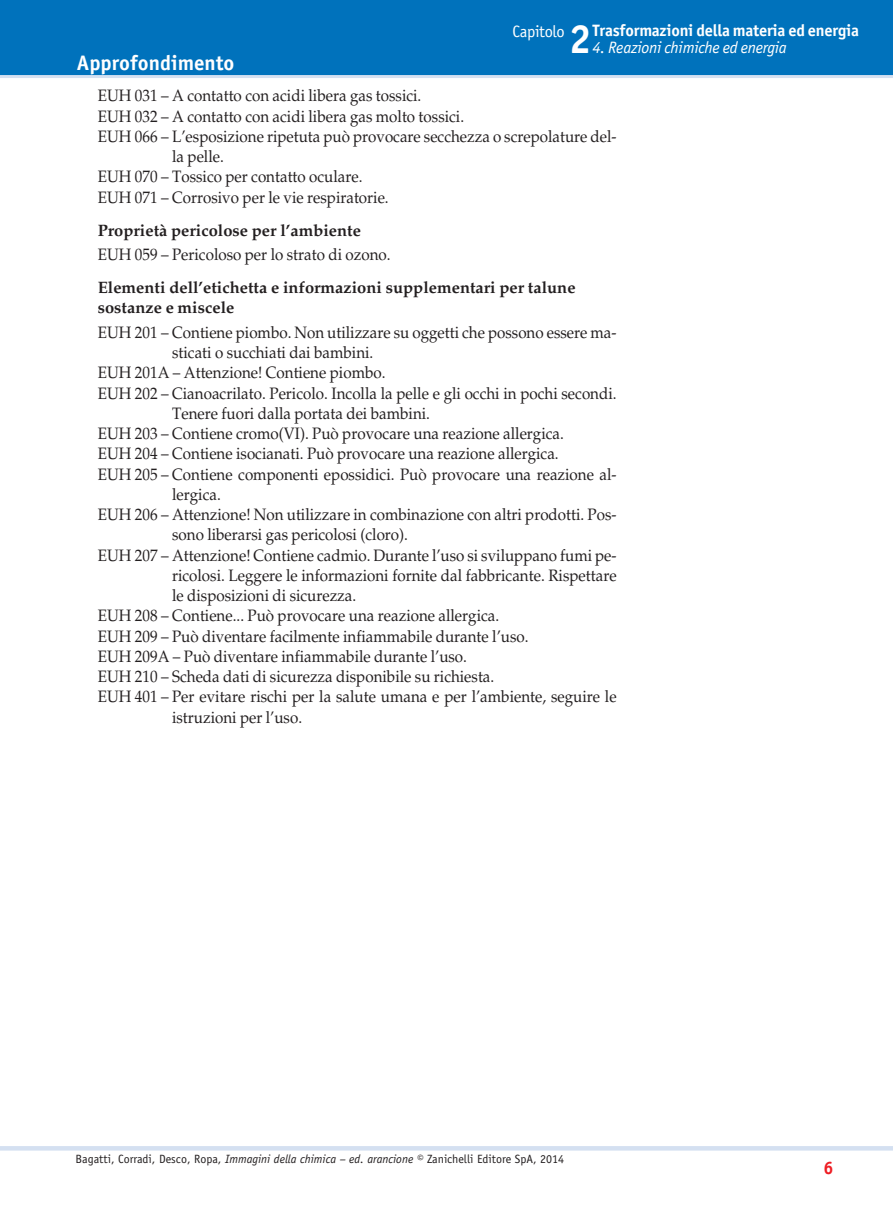
<style>
.page{position:relative;width:893px;height:1212px;background:#fff}
.page>*{position:absolute;margin:0;border:0;box-sizing:border-box;transform-origin:0 0}
.t1{font:700 40.65px "Officina Sans Std";color:#fff}
.t2{font:700 21px "Officina Sans Std";color:#fff}
.t3{font:700 18px "Officina Sans Std";color:#ee1d23}
.t4{font:16.5px "Palatino LT Std";color:#231f20;scale:.92 1}
.t5{font:700 16.5px/20.2px "Palatino LT Std";color:#231f20}
.t6{font:700 16.5px "Officina Sans Std";letter-spacing:-.015em;color:#fff}
.t7{font:italic 16.5px "Officina Sans Std";letter-spacing:-.015em;color:#fff}
.t8{font:16.5px "Officina Sans Std";letter-spacing:-.02em;color:#fff}
.t9{font:12px "Officina Sans Std";color:#231f20}
.s1{font-style:italic}
</style>
<div class="page">
<div style="left:0;top:0;width:893px;height:76px;background:#0072bc"></div>
<hr style="left:0;top:75px;width:893px;height:3px;background:#d4e0f1">
<hr style="left:0;top:1146px;width:893px;height:4px;background:#d4e0f1">
<p class="t2" style="left:77px;top:50px;width:159px">Approfondimento</p>
<h1 class="t1" style="left:569px;top:14px;width:24px">2</h1>
<p class="t6" style="left:592px;top:20px;width:268px">Trasformazioni della materia ed energia</p>
<p class="t8" style="left:512px;top:22px;width:54px">Capitolo</p>
<p class="t7" style="left:592px;top:38px;width:196px">4. Reazioni chimiche ed energia</p>
<p class="t4" style="left:98px;top:86px;width:353px">EUH 031 – A contatto con acidi libera gas tossici.</p>
<p class="t4" style="left:98px;top:106px;width:400px">EUH 032 – A contatto con acidi libera gas molto tossici.</p>
<p class="t4" style="left:98px;top:126px;width:565px">EUH 066 – L’esposizione ripetuta può provocare secchezza o screpolature del-</p>
<p class="t4" style="left:172px;top:147px;width:58px">la pelle.</p>
<p class="t4" style="left:98px;top:167px;width:289px">EUH 070 – Tossico per contatto oculare.</p>
<p class="t4" style="left:98px;top:187px;width:318px">EUH 071 – Corrosivo per le vie respiratorie.</p>
<p class="t5" style="left:98px;top:220px;width:265px">Proprietà pericolose per l’ambiente</p>
<p class="t4" style="left:98px;top:245px;width:320px">EUH 059 – Pericoloso per lo strato di ozono.</p>
<p class="t5" style="left:98px;top:277px;width:479px">Elementi dell’etichetta e informazioni supplementari per talune sostanze e miscele</p>
<p class="t4" style="left:98px;top:322px;width:565px">EUH 201 – Contiene piombo. Non utilizzare su oggetti che possono essere ma-</p>
<p class="t4" style="left:172px;top:343px;width:220px">sticati o succhiati dai bambini.</p>
<p class="t4" style="left:98px;top:363px;width:314px">EUH 201A – Attenzione! Contiene piombo.</p>
<p class="t4" style="left:98px;top:383px;width:565px">EUH 202 – Cianoacrilato. Pericolo. Incolla la pelle e gli occhi in pochi secondi.</p>
<p class="t4" style="left:172px;top:403px;width:282px">Tenere fuori dalla portata dei bambini.</p>
<p class="t4" style="left:98px;top:424px;width:508px">EUH 203 – Contiene cromo(VI). Può provocare una reazione allergica.</p>
<p class="t4" style="left:98px;top:444px;width:502px">EUH 204 – Contiene isocianati. Può provocare una reazione allergica.</p>
<p class="t4" style="left:98px;top:464px;width:565px">EUH 205 – Contiene componenti epossidici. Può provocare una reazione al-</p>
<p class="t4" style="left:172px;top:484px;width:54px">lergica.</p>
<p class="t4" style="left:98px;top:505px;width:565px">EUH 206 – Attenzione! Non utilizzare in combinazione con altri prodotti. Pos-</p>
<p class="t4" style="left:172px;top:525px;width:258px">sono liberarsi gas pericolosi (cloro).</p>
<p class="t4" style="left:98px;top:545px;width:565px">EUH 207 – Attenzione! Contiene cadmio. Durante l’uso si sviluppano fumi pe-</p>
<p class="t4" style="left:172px;top:565px;width:485px">ricolosi. Leggere le informazioni fornite dal fabbricante. Rispettare</p>
<p class="t4" style="left:172px;top:586px;width:202px">le disposizioni di sicurezza.</p>
<p class="t4" style="left:98px;top:606px;width:438px">EUH 208 – Contiene... Può provocare una reazione allergica.</p>
<p class="t4" style="left:98px;top:626px;width:470px">EUH 209 – Può diventare facilmente infiammabile durante l’uso.</p>
<p class="t4" style="left:98px;top:646px;width:403px">EUH 209A – Può diventare infiammabile durante l’uso.</p>
<p class="t4" style="left:98px;top:667px;width:433px">EUH 210 – Scheda dati di sicurezza disponibile su richiesta.</p>
<p class="t4" style="left:98px;top:687px;width:565px">EUH 401 – Per evitare rischi per la salute umana e per l’ambiente, seguire le</p>
<p class="t4" style="left:172px;top:707px;width:143px">istruzioni per l’uso.</p>
<p class="t9" style="left:75px;top:1152px;width:490px">Bagatti, Corradi, Desco, Ropa, <span class="s1">Immagini della chimica – ed. arancione ©</span> Zanichelli Editore SpA, 2014</p>
<p class="t3" style="left:823px;top:1156px;width:12px">6</p>
</div>
